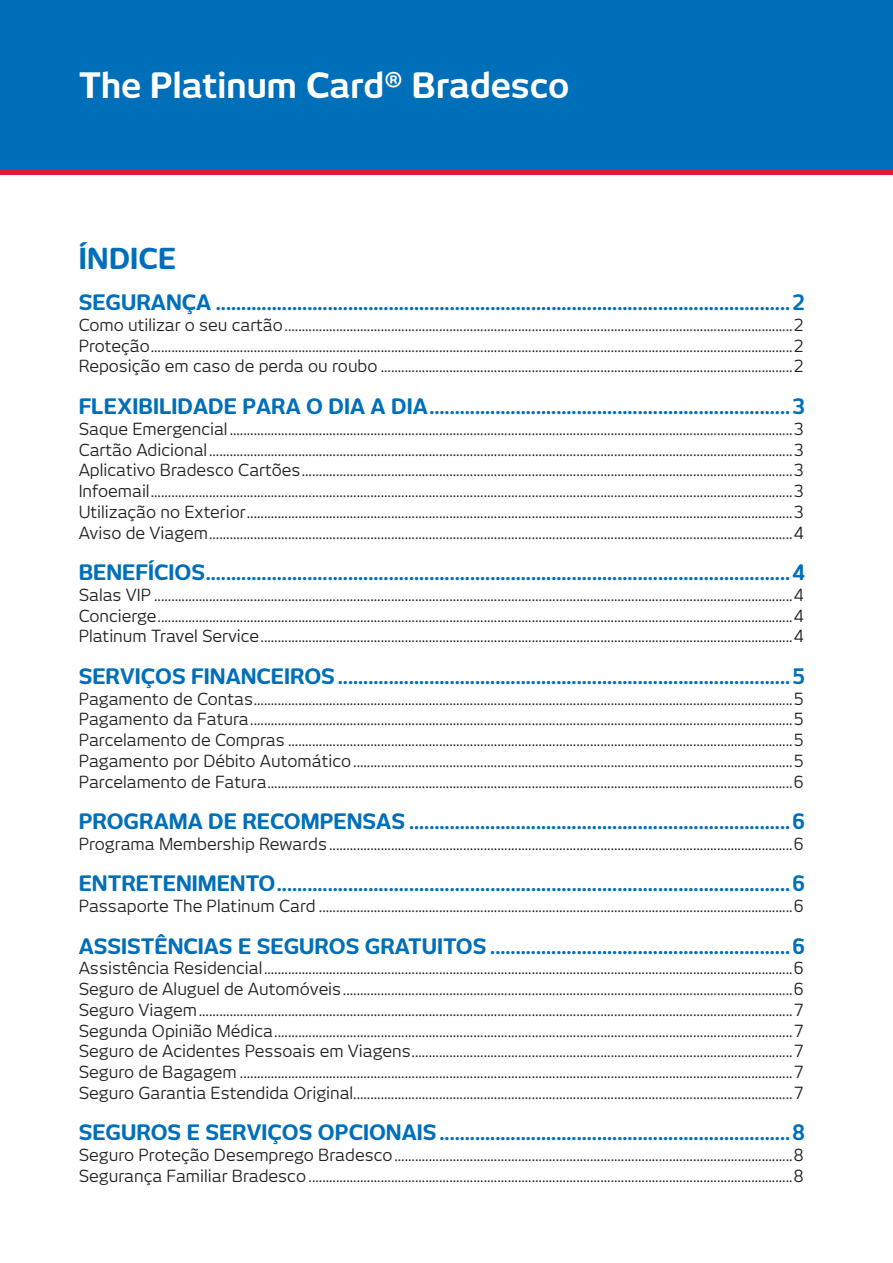
<style>
.page{position:relative;width:893px;height:1263px;background:#fff}
.page>*{position:absolute;margin:0;border:0;box-sizing:border-box;transform-origin:0 0}
.t1{font:700 34.5px "New June";color:#fff}
.t2{font:700 28.5px "New June";letter-spacing:.005em;color:#006fba}
.t3{font:700 21px "New June";color:#006fba}
.t4{font:16.5px/20.7px "New June";color:#231f20;text-align:justify}
</style>
<div class="page">
<div style="left:0;top:0;width:893px;height:170px;background:#006fba"></div>
<hr style="left:0;top:170px;width:893px;height:4px;background:#e4183e">
<h1 class="t1" style="left:79px;top:66px;width:492px">The Platinum Card<sup>®</sup> Bradesco</h1>
<h2 class="t2" style="left:79px;top:242px;width:99px">ÍNDICE</h2>
<p class="t3" style="left:79px;top:290px;width:728px">SEGURANÇA .................................................................................................................2</p>
<p class="t4" style="left:79px;top:314px;width:726px">Como utilizar o seu cartão....................................................................................................................................................2<br>Proteção...........................................................................................................................................................................................2<br>Reposição em caso de perda ou roubo ........................................................................................................................2</p>
<p class="t3" style="left:79px;top:394px;width:728px">FLEXIBILIDADE PARA O DIA A DIA.......................................................................3</p>
<p class="t4" style="left:79px;top:418px;width:726px">Saque Emergencial ....................................................................................................................................................................3<br>Cartão Adicional..........................................................................................................................................................................3<br>Aplicativo Bradesco Cartões...............................................................................................................................................3<br>Infoemail...........................................................................................................................................................................................3<br>Utilização no Exterior...............................................................................................................................................................3<br>Aviso de Viagem..........................................................................................................................................................................4</p>
<p class="t3" style="left:79px;top:560px;width:728px">BENEFÍCIOS...................................................................................................................4</p>
<p class="t4" style="left:79px;top:584px;width:726px">Salas VIP ..........................................................................................................................................................................................4<br>Concierge.........................................................................................................................................................................................4<br>Platinum Travel Service...........................................................................................................................................................4</p>
<p class="t3" style="left:79px;top:664px;width:728px">SERVIÇOS FINANCEIROS.........................................................................................5</p>
<p class="t4" style="left:79px;top:688px;width:726px">Pagamento de Contas.............................................................................................................................................................5<br>Pagamento da Fatura..............................................................................................................................................................5<br>Parcelamento de Compras ...................................................................................................................................................5<br>Pagamento por Débito Automático................................................................................................................................5<br>Parcelamento de Fatura.........................................................................................................................................................6</p>
<p class="t3" style="left:79px;top:809px;width:728px">PROGRAMA DE RECOMPENSAS ...........................................................................6</p>
<p class="t4" style="left:79px;top:833px;width:726px">Programa Membership Rewards.......................................................................................................................................6</p>
<p class="t3" style="left:79px;top:871px;width:728px">ENTRETENIMENTO.....................................................................................................6</p>
<p class="t4" style="left:79px;top:895px;width:726px">Passaporte The Platinum Card ..........................................................................................................................................6</p>
<p class="t3" style="left:79px;top:933px;width:728px">ASSISTÊNCIAS E SEGUROS GRATUITOS ...........................................................6</p>
<p class="t4" style="left:79px;top:958px;width:726px">Assistência Residencial..........................................................................................................................................................6<br>Seguro de Aluguel de Automóveis...................................................................................................................................6<br>Seguro Viagem.............................................................................................................................................................................7<br>Segunda Opinião Médica.......................................................................................................................................................7<br>Seguro de Acidentes Pessoais em Viagens...............................................................................................................7<br>Seguro de Bagagem .................................................................................................................................................................7<br>Seguro Garantia Estendida Original................................................................................................................................7</p>
<p class="t3" style="left:79px;top:1120px;width:728px">SEGUROS E SERVIÇOS OPCIONAIS.....................................................................8</p>
<p class="t4" style="left:79px;top:1144px;width:726px">Seguro Proteção Desemprego Bradesco....................................................................................................................8<br>Segurança Familiar Bradesco .............................................................................................................................................8</p>
</div>
